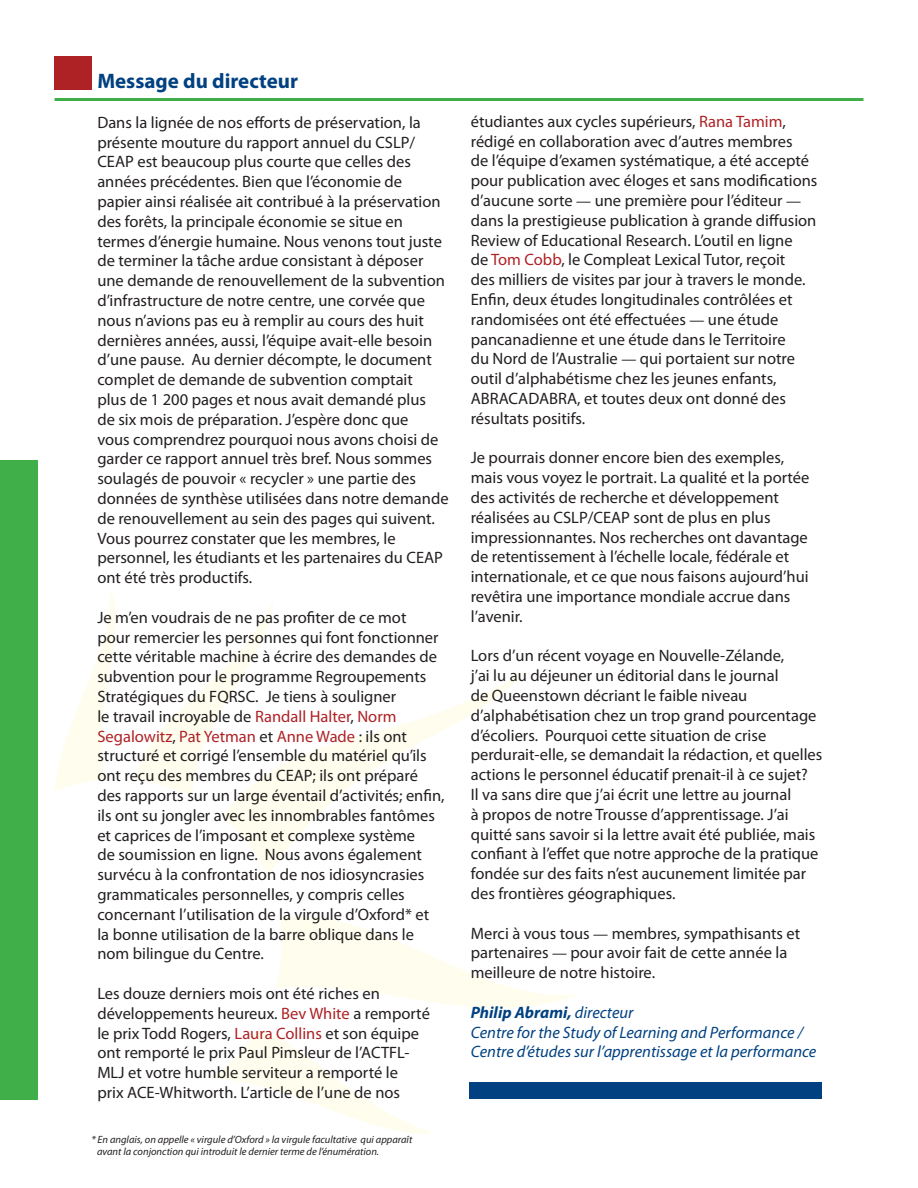
<style>
.page{position:relative;width:918px;height:1188px;background:#fff}
.page>*{position:absolute;margin:0;border:0;box-sizing:border-box;transform-origin:0 0}
.t1{font:700 21px "Myriad Pro";color:#014181}
.t2{font:16.5px/19.8px "Myriad Pro";color:#231f20}
.t3{font:italic 16.5px/19.8px "Myriad Pro";color:#014181}
.t4{font:italic 10.5px/12.6px "Myriad Pro";color:#231f20}
.s1{color:#ae2226}
.s2{font-size:15px}
.s3{font-weight:700}
</style>
<div class="page">
<div style="left:0;top:460px;width:38px;height:640px;background:#40ae49"></div>
<svg style="left:54px;top:592px;width:62px;height:199px"></svg>
<svg style="left:135px;top:602px;width:138px;height:194px"></svg>
<svg style="left:222px;top:670px;width:303px;height:206px"></svg>
<svg style="left:212px;top:916px;width:367px;height:218px"></svg>
<div style="left:54px;top:56px;width:37px;height:34px;background:#ae2226"></div>
<hr style="left:55px;top:98px;width:808px;height:3px;background:#40ae49">
<div style="left:469px;top:1082px;width:352px;height:16px;background:#014181"></div>
<p class="t1" style="left:97px;top:67px;width:202px">Message du directeur</p>
<p class="t2" style="left:97px;top:112px;width:353px">Dans la lignée de nos efforts de préservation, la présente mouture du rapport annuel du CSLP/ CEAP est beaucoup plus courte que celles des années précédentes. Bien que l’économie de papier ainsi réalisée ait contribué à la préservation des forêts, la principale économie se situe en termes d’énergie humaine. Nous venons tout juste de terminer la tâche ardue consistant à déposer une demande de renouvellement de la subvention d’infrastructure de notre centre, une corvée que nous n’avions pas eu à remplir au cours des huit dernières années, aussi, l’équipe avait-elle besoin d’une pause. Au dernier décompte, le document complet de demande de subvention comptait<br>plus de 1 200 pages et nous avait demandé plus<br>de six mois de préparation. J’espère donc que<br>vous comprendrez pourquoi nous avons choisi de garder ce rapport annuel très bref. Nous sommes soulagés de pouvoir « recycler » une partie des données de synthèse utilisées dans notre demande de renouvellement au sein des pages qui suivent.<br>Vous pourrez constater que les membres, le personnel, les étudiants et les partenaires du CEAP ont été très productifs.</p>
<p class="t2" style="left:97px;top:607px;width:349px">Je m’en voudrais de ne pas profiter de ce mot<br>pour remercier les personnes qui font fonctionner cette véritable machine à écrire des demandes de subvention pour le programme Regroupements Stratégiques du FQRSC. Je tiens à souligner<br>le travail incroyable de <span class="s1">Randall Halter</span>, <span class="s1">Norm Segalowitz</span>, <span class="s1">Pat Yetman</span> et <span class="s1">Anne Wade</span> : ils ont structuré et corrigé l’ensemble du matériel qu’ils ont reçu des membres du CEAP; ils ont préparé des rapports sur un large éventail d’activités; enfin, ils ont su jongler avec les innombrables fantômes et caprices de l’imposant et complexe système<br>de soumission en ligne. Nous avons également survécu à la confrontation de nos idiosyncrasies grammaticales personnelles, y compris celles concernant l’utilisation de la virgule d’Oxford* et la bonne utilisation de la barre oblique dans le nom bilingue du Centre.</p>
<p class="t2" style="left:97px;top:983px;width:334px">Les douze derniers mois ont été riches en développements heureux. <span class="s1">Bev White</span> a remporté le prix Todd Rogers, <span class="s1">Laura Collins</span> et son équipe ont remporté le prix Paul Pimsleur de l’ACTFL-MLJ et votre humble serviteur a remporté le<br>prix ACE-Whitworth. L’article de l’une de nos</p>
<p class="t4" style="left:97px;top:1133px;width:317px;text-indent:-6px">* En anglais, on appelle « virgule d’Oxford » la virgule facultative qui apparaît avant la conjonction qui introduit le dernier terme de l’énumération.</p>
<p class="t2" style="left:471px;top:111px;width:348px">étudiantes aux cycles supérieurs, <span class="s1">Rana Tamim</span>, rédigé en collaboration avec d’autres membres<br>de l’équipe d’examen systématique, a été accepté pour publication avec éloges et sans modifications d’aucune sorte <span class="s2">—</span> une première pour l’éditeur <span class="s2">— </span>dans la prestigieuse publication à grande diffusion Review of Educational Research. L’outil en ligne<br>de <span class="s1">Tom Cobb</span>, le Compleat Lexical Tutor, reçoit<br>des milliers de visites par jour à travers le monde.<br>Enfin, deux études longitudinales contrôlées et randomisées ont été effectuées <span class="s2">—</span> une étude pancanadienne et une étude dans le Territoire<br>du Nord de l’Australie <span class="s2">—</span> qui portaient sur notre outil d’alphabétisme chez les jeunes enfants, ABRACADABRA, et toutes deux ont donné des résultats positifs.</p>
<p class="t2" style="left:471px;top:448px;width:340px">Je pourrais donner encore bien des exemples, mais vous voyez le portrait. La qualité et la portée des activités de recherche et développement réalisées au CSLP/CEAP sont de plus en plus impressionnantes. Nos recherches ont davantage de retentissement à l’échelle locale, fédérale et internationale, et ce que nous faisons aujourd’hui revêtira une importance mondiale accrue dans l’avenir.</p>
<p class="t2" style="left:471px;top:646px;width:353px">Lors d’un récent voyage en Nouvelle-Zélande,<br>j’ai lu au déjeuner un éditorial dans le journal<br>de Queenstown décriant le faible niveau d’alphabétisation chez un trop grand pourcentage d’écoliers. Pourquoi cette situation de crise perdurait-elle, se demandait la rédaction, et quelles actions le personnel éducatif prenait-il à ce sujet?<br>Il va sans dire que j’ai écrit une lettre au journal<br>à propos de notre Trousse d’apprentissage. J’ai quitté sans savoir si la lettre avait été publiée, mais confiant à l’effet que notre approche de la pratique fondée sur des faits n’est aucunement limitée par des frontières géographiques.</p>
<p class="t2" style="left:471px;top:923px;width:331px">Merci à vous tous <span class="s2">—</span> membres, sympathisants et partenaires <span class="s2">—</span> pour avoir fait de cette année la meilleure de notre histoire.</p>
<p class="t3" style="left:471px;top:1002px;width:347px"><span class="s3">Philip Abrami,</span> directeur<br>Centre for the Study of Learning and Performance /<br>Centre d’études sur l’apprentissage et la performance</p>
</div>
